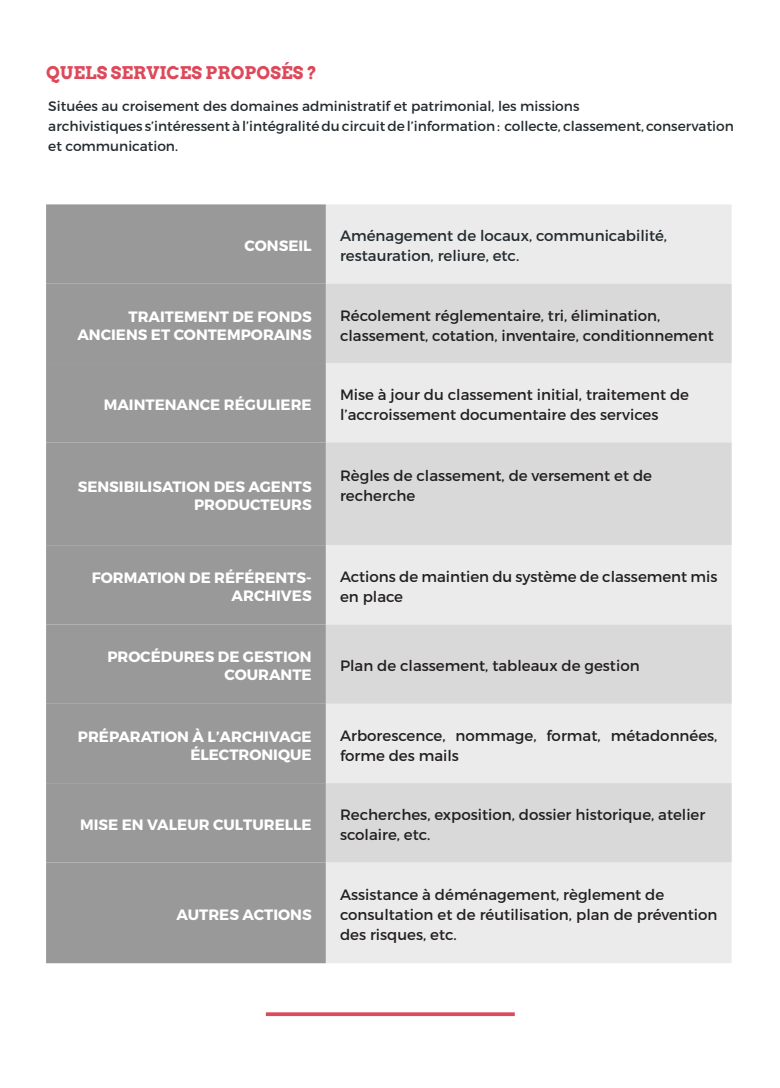
<style>
.page{position:relative;width:780px;height:1088px;background:#fff}
.page>*{position:absolute;margin:0;border:0;box-sizing:border-box;transform-origin:0 0}
.t1{font:700 17.5px "Arvo";color:#dd4959}
.t2{font:15px/20px "Montserrat";color:#231f20}
.t3{font:700 15px "Montserrat";color:#fff}
.t4{font:15px "Montserrat";color:#242b2f}
.t5{font:13.75px/20px "Montserrat";color:#242b2f}
</style>
<div class="page">
<div style="left:46px;top:204px;width:280px;height:759px;background:#999"></div>
<div style="left:326px;top:204px;width:405px;height:759px;background:#ebebeb"></div>
<div style="left:46px;top:284px;width:280px;height:578px;background:#999"></div>
<svg style="left:326px;top:284px;width:405px;height:578px;background:#e0e0e0"></svg>
<svg style="left:266px;top:1012px;width:248px;height:4px"></svg>
<p class="t1" style="left:46px;top:62px;width:272px">QUELS SERVICES PROPOSÉS ?</p>
<p class="t5" style="left:48px;top:96px;width:532px">Situées au croisement des domaines administratif et patrimonial, les missions</p>
<p class="t5" style="left:48px;top:116px;width:687px">archivistiques s’intéressent à l’intégralité du circuit de l’information : collecte, classement, conservation et communication.</p>
<p class="t3" style="left:245px;top:237px;width:69px">CONSEIL</p>
<p class="t3" style="left:129px;top:307px;width:185px">TRAITEMENT DE FONDS</p>
<p class="t3" style="left:77px;top:325px;width:236px">ANCIENS ET CONTEMPORAINS</p>
<p class="t3" style="left:104px;top:395px;width:209px">MAINTENANCE RÉGULIERE</p>
<p class="t3" style="left:78px;top:477px;width:235px">SENSIBILISATION DES AGENTS</p>
<p class="t3" style="left:194px;top:495px;width:119px">PRODUCTEURS</p>
<p class="t3" style="left:92px;top:568px;width:221px">FORMATION DE RÉFÉRENTS-</p>
<p class="t3" style="left:231px;top:586px;width:82px">ARCHIVES</p>
<p class="t3" style="left:107px;top:648px;width:206px">PROCÉDURES DE GESTION</p>
<p class="t3" style="left:224px;top:666px;width:89px">COURANTE</p>
<p class="t3" style="left:78px;top:727px;width:235px">PRÉPARATION À L’ARCHIVAGE</p>
<p class="t3" style="left:190px;top:745px;width:123px">ÉLECTRONIQUE</p>
<p class="t4" style="left:340px;top:227px;width:328px">Aménagement de locaux, communicabilité,</p>
<p class="t4" style="left:340px;top:247px;width:181px">restauration, reliure, etc.</p>
<p class="t2" style="left:340px;top:305px;width:322px">Récolement réglementaire, tri, élimination,</p>
<p class="t2" style="left:340px;top:325px;width:375px">classement, cotation, inventaire, conditionnement</p>
<p class="t2" style="left:340px;top:384px;width:350px">Mise à jour du classement initial, traitement de</p>
<p class="t2" style="left:340px;top:404px;width:320px">l’accroissement documentaire des services</p>
<p class="t2" style="left:340px;top:466px;width:313px">Règles de classement, de versement et de</p>
<p class="t2" style="left:340px;top:486px;width:77px">recherche</p>
<p class="t2" style="left:340px;top:567px;width:379px">Actions de maintien du système de classement mis en place</p>
<p class="t2" style="left:340px;top:656px;width:301px">Plan de classement, tableaux de gestion</p>
<p class="t2" style="left:340px;top:725px;width:379px">Arborescence, nommage, format, métadonnées, forme des mails</p>
<p class="t3" style="left:80px;top:815px;width:233px">MISE EN VALEUR CULTURELLE</p>
<p class="t2" style="left:340px;top:804px;width:367px">Recherches, exposition, dossier historique, atelier scolaire, etc.</p>
<p class="t3" style="left:177px;top:905px;width:136px">AUTRES ACTIONS</p>
<p class="t2" style="left:340px;top:885px;width:326px">Assistance à déménagement, règlement de</p>
<p class="t2" style="left:340px;top:905px;width:379px">consultation et de réutilisation, plan de prévention des risques, etc.</p>
</div>
